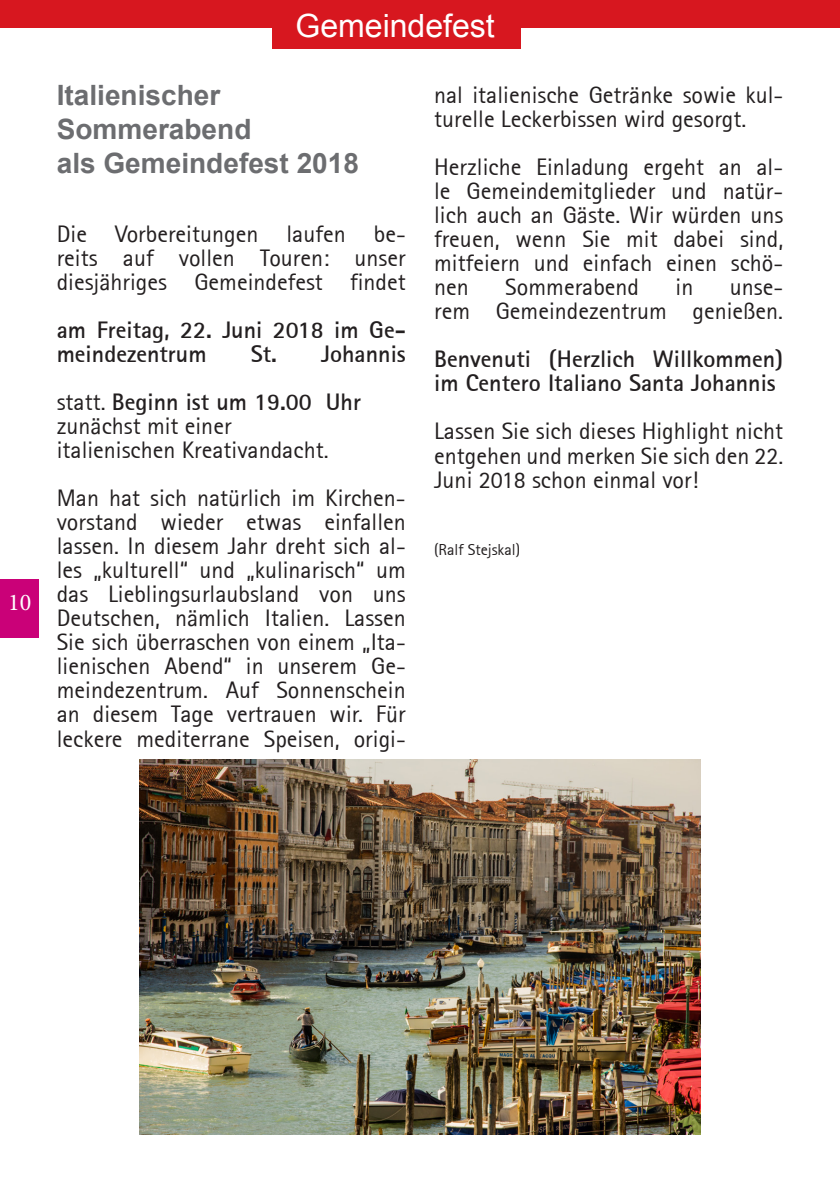
<style>
.page{position:relative;width:840px;height:1191px;background:#fff}
.page>*{position:absolute;margin:0;border:0;box-sizing:border-box;transform-origin:0 0}
.t1{font:32px "Arial";color:#fff}
.t2{font:700 28px/33.6px "Arial";color:#6c6d70}
.t3{font:24px/24px "Rotis Sans Serif 55";color:#231f20;text-align:justify}
.t4{font:24px/24px "Rotis Sans Serif Bold 65";color:#231f20}
.t5{font:24px "Minion Pro";color:#fff}
.t6{font:16px "Rotis Sans Serif 55";color:#231f20}
.s1{font-family:"Rotis Sans Serif 55"}
</style>
<div class="page">
<div style="left:0;top:579px;width:39px;height:59px;background:#ca0178"></div>
<div style="left:0;top:0;width:839px;height:28px;background:#d7171f"></div>
<div style="left:272px;top:0;width:249px;height:49px;background:#d7171f"></div>
<img style="left:139px;top:760px;width:561px;height:374px">
<p class="t5" style="left:8px;top:586px;width:25px">10</p>
<h1 class="t1" style="left:295px;top:5px;width:201px">Gemeindefest</h1>
<p class="t2" style="left:57px;top:80px;width:303px">Italienischer<br>Sommerabend<br>als Gemeindefest 2018</p>
<p class="t3" style="left:57px;top:222px;width:350px">Die Vorbereitungen laufen be&shy;reits auf vollen Touren: unser diesjähriges Gemeindefest findet</p>
<p class="t4" style="left:57px;top:318px;width:350px">am Freitag, 22. Juni 2018 im Ge&shy;meindezentrum</p>
<p class="t4" style="left:57px;top:330px;width:350px;line-height:48px;text-indent:194px">St. Johannis <span class="s1">statt.</span> Beginn ist um 19.00 Uhr</p>
<p class="t3" style="left:57px;top:414px;width:273px">zunächst mit einer italienischen Kreativandacht.</p>
<p class="t3" style="left:57px;top:486px;width:350px">Man hat sich natürlich im Kirchen&shy;vorstand wieder etwas einfallen lassen. In diesem Jahr dreht sich al&shy;les „kulturell“ und „kulinarisch“ um das Lieblingsurlaubsland von uns Deutschen, nämlich Italien. Lassen Sie sich überraschen von einem „Ita&shy;lienischen Abend“ in unserem Ge&shy;meindezentrum. Auf Sonnenschein an diesem Tage vertrauen wir. Für leckere mediterrane Speisen, origi-</p>
<p class="t3" style="left:434px;top:83px;width:350px">nal italienische Getränke sowie kul&shy;turelle Leckerbissen wird gesorgt.</p>
<p class="t3" style="left:434px;top:155px;width:350px">Herzliche Einladung ergeht an al&shy;le Gemeindemitglieder und natür&shy;lich auch an Gäste. Wir würden uns freuen, wenn Sie mit dabei sind, mitfeiern und einfach einen schö&shy;nen</p>
<p class="t3" style="left:505px;top:275px;width:135px">Sommerabend</p>
<p class="t3" style="left:675px;top:275px;width:19px">in</p>
<p class="t3" style="left:434px;top:275px;width:350px;text-align:right">unse-<br>rem Gemeindezentrum genießen.</p>
<p class="t4" style="left:434px;top:347px;width:350px">Benvenuti (Herzlich Willkommen) im Centero Italiano Santa Johannis</p>
<p class="t3" style="left:434px;top:419px;width:350px">Lassen Sie sich dieses Highlight nicht entgehen und merken Sie sich den 22.<br>Juni 2018 schon einmal vor!</p>
<p class="t6" style="left:434px;top:540px;width:87px">(Ralf Stejskal)</p>
</div>
